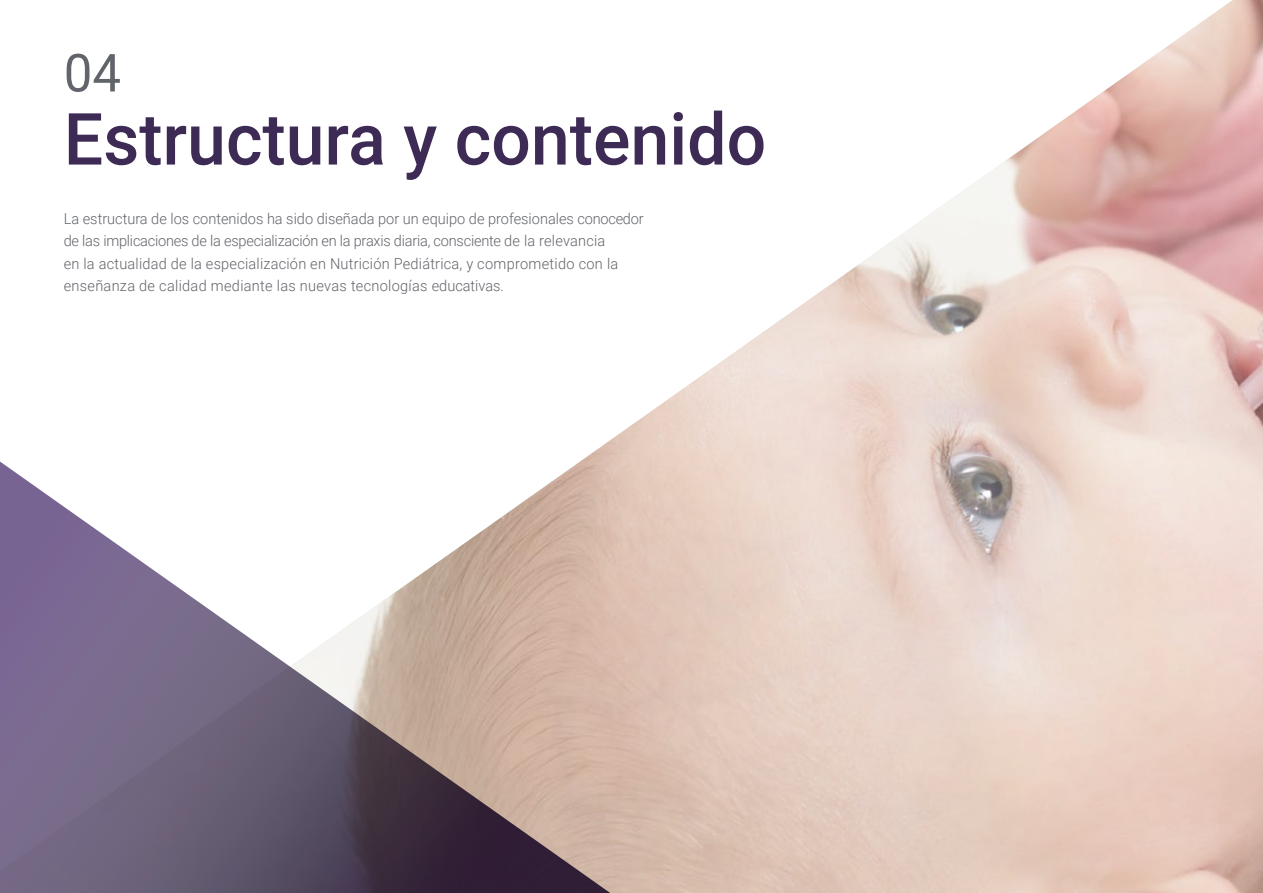
<style>
.page{position:relative;width:1263px;height:893px;background:#fff}
.page>*{position:absolute;margin:0;border:0;box-sizing:border-box;transform-origin:0 0}
.t1{font:500 72px "Roboto";color:#3d2b56}
.t2{font:52.5px "Roboto";color:#61646a}
.t3{font:300 15px/22.5px "Roboto";color:#61646a}
</style>
<div class="page">
<img style="left:602px;top:0;width:661px;height:893px">
<svg style="left:0;top:446px;width:640px;height:447px"></svg>
<h2 class="t2" style="left:64px;top:36px;width:59px">04</h2>
<h1 class="t1" style="left:64px;top:89px;width:704px">Estructura y contenido</h1>
<p class="t3" style="left:64px;top:207px;width:581px">La estructura de los contenidos ha sido diseñada por un equipo de profesionales conocedor de las implicaciones de la especialización en la praxis diaria, consciente de la relevancia<br>en la actualidad de la especialización en Nutrición Pediátrica, y comprometido con la enseñanza de calidad mediante las nuevas tecnologías educativas.</p>
</div>
